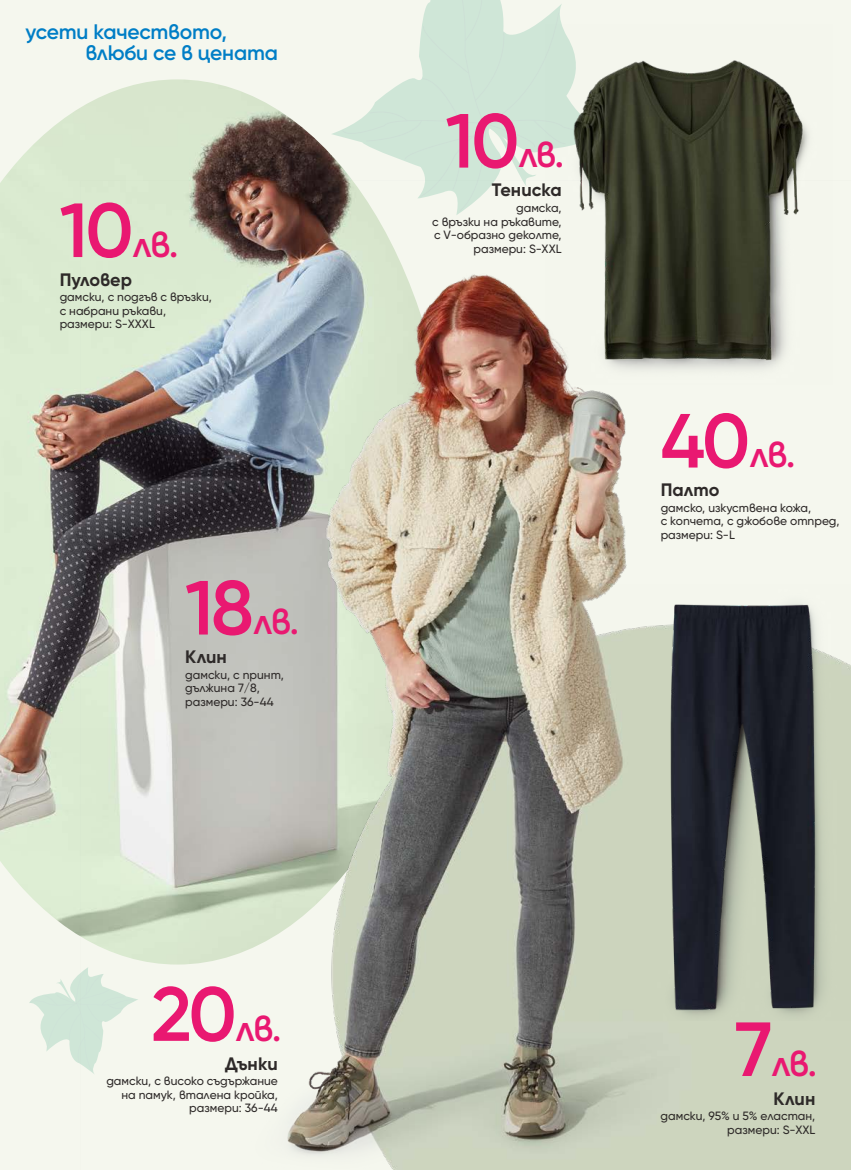
<style>
.page{position:relative;width:851px;height:1170px;background:#fff}
.page>*{position:absolute;margin:0;border:0;box-sizing:border-box;transform-origin:0 0}
.t1{font:600 36px "Gilroy";letter-spacing:-.045em;color:#e91871}
.t2{font:600 21px/21px "Gilroy";letter-spacing:-.01em;color:#007ec6}
.t3{font:700 18px "Gilroy";color:#2e2a29}
.t4{font:500 12px/13.5px "Gilroy";color:#2e2a29;text-align:right}
.s1{font-size:76.5px}
</style>
<div class="page">
<div style="left:0;top:0;width:850px;height:1169px;background:#f5f7ee"></div>
<svg style="left:411px;top:0;width:151px;height:180px"></svg>
<svg style="left:29px;top:973px;width:52px;height:91px"></svg>
<img style="left:0;top:79px;width:453px;height:858px">
<img style="left:81px;top:180px;width:769px;height:989px">
<img style="left:545px;top:25px;width:287px;height:359px">
<img style="left:565px;top:584px;width:285px;height:436px">
<h2 class="t2" style="left:85px;top:21px;width:194px;text-indent:-60px">усети качеството, влюби се в цената</h2>
<h1 class="t1" style="left:60px;top:222px;width:120px"><span class="s1">10</span> лв.</h1>
<h3 class="t3" style="left:60px;top:268px;width:74px">Пуловер</h3>
<p class="t4" style="left:60px;top:290px;width:154px;text-align:left">дамски, с подгъв с връзки, с набрани ръкави, размери: S-XXXL</p>
<h1 class="t1" style="left:185px;top:599px;width:115px"><span class="s1">18</span> лв.</h1>
<h3 class="t3" style="left:185px;top:645px;width:43px">Клин</h3>
<p class="t4" style="left:185px;top:667px;width:100px;text-align:left">дамски, с принт, дължина 7/8, размери: 36-44</p>
<h1 class="t1" style="left:151px;top:1005px;width:131px"><span class="s1">20</span> лв.</h1>
<h3 class="t3" style="left:225px;top:1051px;width:54px">Дънки</h3>
<p class="t4" style="left:106px;top:1074px;width:173px">дамски, с високо съдържание на памук, вталена кройка, размери: 36-44</p>
<h1 class="t1" style="left:445px;top:132px;width:120px"><span class="s1">10</span> лв.</h1>
<h3 class="t3" style="left:492px;top:179px;width:71px">Тениска</h3>
<p class="t4" style="left:432px;top:201px;width:131px">дамска,<br>с връзки на ръкавите, с V-образно деколте, размери: S-XXL</p>
<h1 class="t1" style="left:660px;top:432px;width:136px"><span class="s1">40</span> лв.</h1>
<h3 class="t3" style="left:660px;top:478px;width:60px">Палто</h3>
<p class="t4" style="left:660px;top:501px;width:180px;text-align:left">дамско, изкуствена кожа,<br>с копчета, с джобове отпред, размери: S-L</p>
<h1 class="t1" style="left:734px;top:1040px;width:84px"><span class="s1">7</span> лв.</h1>
<h3 class="t3" style="left:773px;top:1087px;width:43px">Клин</h3>
<p class="t4" style="left:660px;top:1109px;width:156px">дамски, 95% и 5% еластан, размери: S-XXL</p>
</div>
